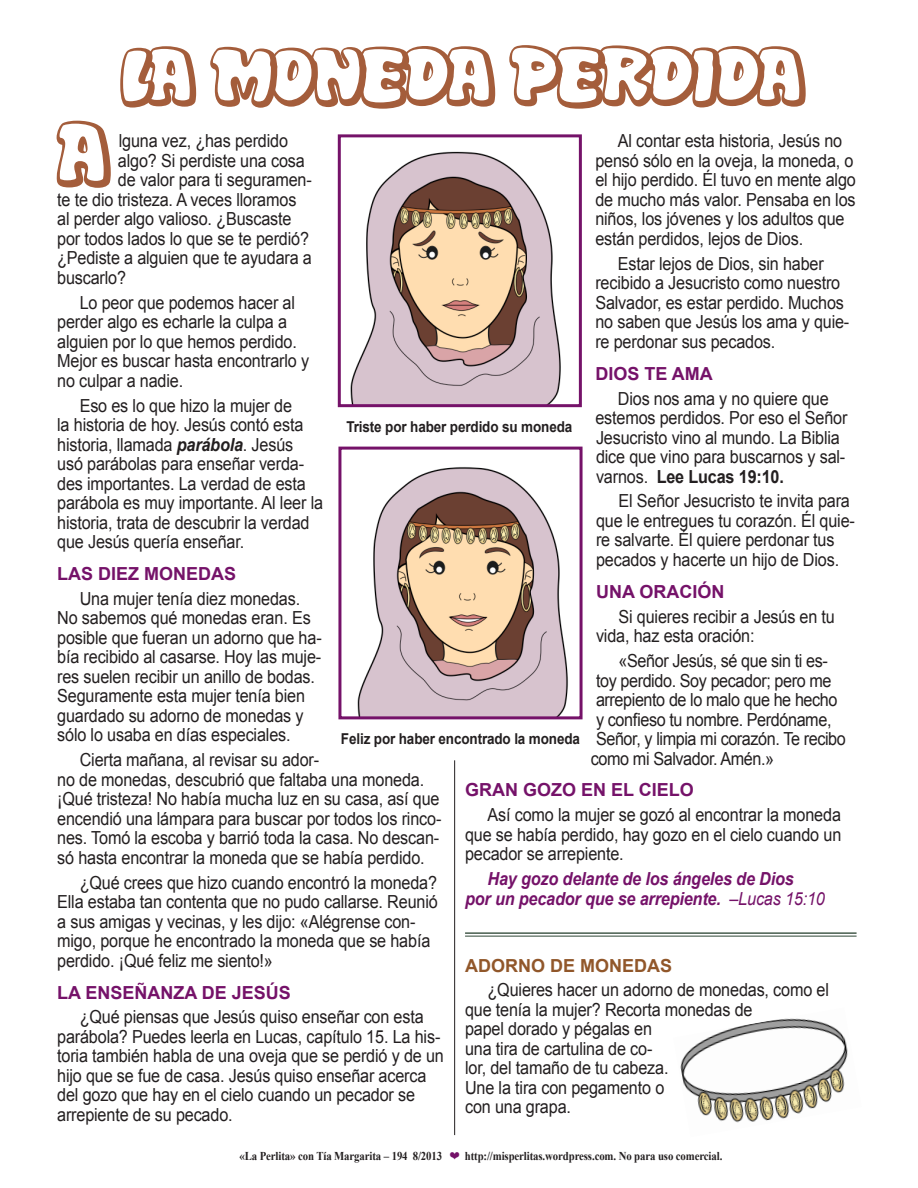
<style>
.page{position:relative;width:918px;height:1188px;background:#fff}
.page>*{position:absolute;margin:0;border:0;box-sizing:border-box;transform-origin:0 0}
.Body_Text_12{font:90px "Disko";color:#a45d3b}
.Body_Text_12-2{font:81px "Disko";letter-spacing:-.01em;color:#a45d3b}
.Body_Text_12-3{font:18px/19.5px "Arial";letter-spacing:-.01em;color:#231f20;scale:.9 1}
.Body_Text_12-4{font:italic 700 18px/19.5px "Arial";letter-spacing:-.01em;color:#751269;text-align:center;scale:.9 1}
.Body_Text_Title{font:700 18px "Arial";color:#751269}
.Body_Text_Title-2{font:700 18px "Arial";color:#91572a}
.Body_Text_12-5{font:700 15px "Arial";letter-spacing:-.01em;color:#231f20;scale:.9 1}
.Body_Text_12-6{font:700 12px "Times New Roman";letter-spacing:-.01em;color:#231f20;scale:.9 1}
.s1{font-weight:700}
.s2{font-weight:400}
.s3{font-weight:700;font-style:italic}
</style>
<div class="page">
<hr style="left:454px;top:760px;width:1px;height:375px;background:#231f20">
<img style="left:350px;top:151px;width:211px;height:252px">
<div style="left:338px;top:134px;width:244px;height:273px;border:3px solid #751269"></div>
<img style="left:357px;top:467px;width:211px;height:248px">
<div style="left:338px;top:447px;width:245px;height:272px;border:3px solid #751269"></div>
<img style="left:680px;top:1018px;width:168px;height:105px">
<hr style="left:465px;top:932px;width:392px;height:2px;background:#475c4d">
<hr style="left:465px;top:936px;width:392px;height:1px;background:#475c4d">
<p class="Body_Text_12-2" style="left:120px;top:37px;width:681px">LA MONEDA PERDIDA</p>
<p class="Body_Text_12" style="left:57px;top:111px;width:49px">A</p>
<p class="Body_Text_12-3" style="left:595px;top:132px;width:291px;text-indent:22px">Al contar esta historia, Jesús no pensó sólo en la oveja, la moneda, o el hijo perdido. Él tuvo en mente algo de mucho más valor. Pensaba en los niños, los jóvenes y los adultos que están perdidos, lejos de Dios.</p>
<p class="Body_Text_12-3" style="left:595px;top:254px;width:284px;text-indent:22px">Estar lejos de Dios, sin haber recibido a Jesucristo como nuestro<br>Salvador, es estar perdido. Muchos no saben que Jesús los ama y quie&shy;re perdonar sus pecados.</p>
<p class="Body_Text_Title" style="left:595px;top:361px;width:119px">DIOS TE AMA</p>
<p class="Body_Text_12-3" style="left:595px;top:389px;width:282px;text-indent:22px">Dios nos ama y no quiere que estemos perdidos. Por eso el Señor<br>Jesucristo vino al mundo. La Biblia dice que vino para buscarnos y sal&shy;varnos. <span class="s1">Lee Lucas 19:10.</span></p>
<p class="Body_Text_12-3" style="left:596px;top:492px;width:289px;text-indent:22px">El Señor Jesucristo te invita para que le entregues tu corazón. Él quie&shy;re salvarte. Él quiere perdonar tus pecados y hacerte un hijo de Dios.</p>
<p class="Body_Text_Title" style="left:596px;top:579px;width:130px">UNA ORACIÓN</p>
<p class="Body_Text_12-3" style="left:596px;top:607px;width:267px;text-indent:22px">Si quieres recibir a Jesús en tu vida, haz esta oración:</p>
<p class="Body_Text_12-3" style="left:591px;top:651px;width:285px;text-indent:28px">«Señor Jesús, sé que sin ti es&shy;toy perdido. Soy pecador; pero me arrepiento de lo malo que he hecho<br>y confieso tu nombre. Perdóname,<br>Señor, y limpia mi corazón. Te recibo como mi Salvador. Amén.»</p>
<p class="Body_Text_Title" style="left:465px;top:778px;width:230px">GRAN GOZO EN EL CIELO</p>
<p class="Body_Text_12-3" style="left:465px;top:805px;width:420px;text-align:justify;text-indent:22px">Así como la mujer se gozó al encontrar la moneda que se había perdido, hay gozo en el cielo cuando un pecador se arrepiente.</p>
<p class="Body_Text_12-4" style="left:465px;top:870px;width:401px">Hay gozo delante de los ángeles de Dios<br>por un pecador que se arrepiente. <span class="s2">–Lucas 15:10</span></p>
<p class="Body_Text_12-3" style="left:119px;top:132px;width:190px">lguna vez, ¿has perdido</p>
<p class="Body_Text_12-3" style="left:118px;top:151px;width:209px">algo? Si perdiste una cosa</p>
<p class="Body_Text_12-3" style="left:118px;top:171px;width:217px">de valor para ti seguramen-</p>
<p class="Body_Text_12-3" style="left:57px;top:190px;width:267px">te te dio tristeza. A veces lloramos</p>
<p class="Body_Text_12-3" style="left:57px;top:210px;width:262px">al perder algo valioso. ¿Buscaste</p>
<p class="Body_Text_12-3" style="left:57px;top:229px;width:281px">por todos lados lo que se te perdió?</p>
<p class="Body_Text_12-3" style="left:57px;top:249px;width:285px">¿Pediste a alguien que te ayudara a</p>
<p class="Body_Text_12-3" style="left:57px;top:268px;width:78px">buscarlo?</p>
<p class="Body_Text_12-3" style="left:57px;top:293px;width:281px;text-indent:22px">Lo peor que podemos hacer al perder algo es echarle la culpa a alguien por lo que hemos perdido.<br>Mejor es buscar hasta encontrarlo y no culpar a nadie.</p>
<p class="Body_Text_12-3" style="left:57px;top:396px;width:297px;text-indent:22px">Eso es lo que hizo la mujer de<br>la historia de hoy. Jesús contó esta historia, llamada <span class="s3">parábola</span>. Jesús usó parábolas para enseñar verda&shy;des importantes. La verdad de esta parábola es muy importante. Al leer la historia, trata de descubrir la verdad que Jesús quería enseñar.</p>
<p class="Body_Text_Title" style="left:57px;top:562px;width:181px">LAS DIEZ MONEDAS</p>
<p class="Body_Text_12-3" style="left:57px;top:589px;width:295px;text-indent:22px">Una mujer tenía diez monedas.<br>No sabemos qué monedas eran. Es posible que fueran un adorno que ha&shy;bía recibido al casarse. Hoy las muje&shy;res suelen recibir un anillo de bodas.<br>Seguramente esta mujer tenía bien guardado su adorno de monedas y sólo lo usaba en días especiales.</p>
<p class="Body_Text_12-3" style="left:57px;top:751px;width:428px;text-indent:22px">Cierta mañana, al revisar su ador-<br>no de monedas, descubrió que faltaba una moneda. ¡Qué tristeza! No había mucha luz en su casa, así que encendió una lámpara para buscar por todos los rinco&shy;nes. Tomó la escoba y barrió toda la casa. No descan&shy;só hasta encontrar la moneda que se había perdido.</p>
<p class="Body_Text_12-3" style="left:57px;top:873px;width:424px;text-indent:22px">¿Qué crees que hizo cuando encontró la moneda?<br>Ella estaba tan contenta que no pudo callarse. Reunió a sus amigas y vecinas, y les dijo: «Alégrense con&shy;migo, porque he encontrado la moneda que se había perdido. ¡Qué feliz me siento!»</p>
<p class="Body_Text_Title" style="left:57px;top:980px;width:235px">LA ENSEÑANZA DE JESÚS</p>
<p class="Body_Text_12-3" style="left:57px;top:1008px;width:431px;text-indent:22px">¿Qué piensas que Jesús quiso enseñar con esta parábola? Puedes leerla en Lucas, capítulo 15. La his&shy;toria también habla de una oveja que se perdió y de un hijo que se fue de casa. Jesús quiso enseñar acerca del gozo que hay en el cielo cuando un pecador se arrepiente de su pecado.</p>
<p class="Body_Text_12-5" style="left:346px;top:416px;width:252px">Triste por haber perdido su moneda</p>
<p class="Body_Text_12-5" style="left:341px;top:729px;width:267px">Feliz por haber encontrado la moneda</p>
<p class="Body_Text_Title-2" style="left:465px;top:953px;width:208px">ADORNO DE MONEDAS</p>
<p class="Body_Text_12-3" style="left:465px;top:981px;width:406px;text-indent:22px">¿Quieres hacer un adorno de monedas, como el que tenía la mujer? Recorta monedas de<br>papel dorado y pégalas en<br>una tira de cartulina de co-<br>lor, del tamaño de tu cabeza.<br>Une la tira con pegamento o<br>con una grapa.</p>
<p class="Body_Text_12-6" style="left:240px;top:1148px;width:227px">«La Perlita» con Tía Margarita – 194 8/2013</p>
<p class="Body_Text_12-6" style="left:465px;top:1148px;width:288px">http://misperlitas.wordpress.com. No para uso comercial.</p>
</div>
